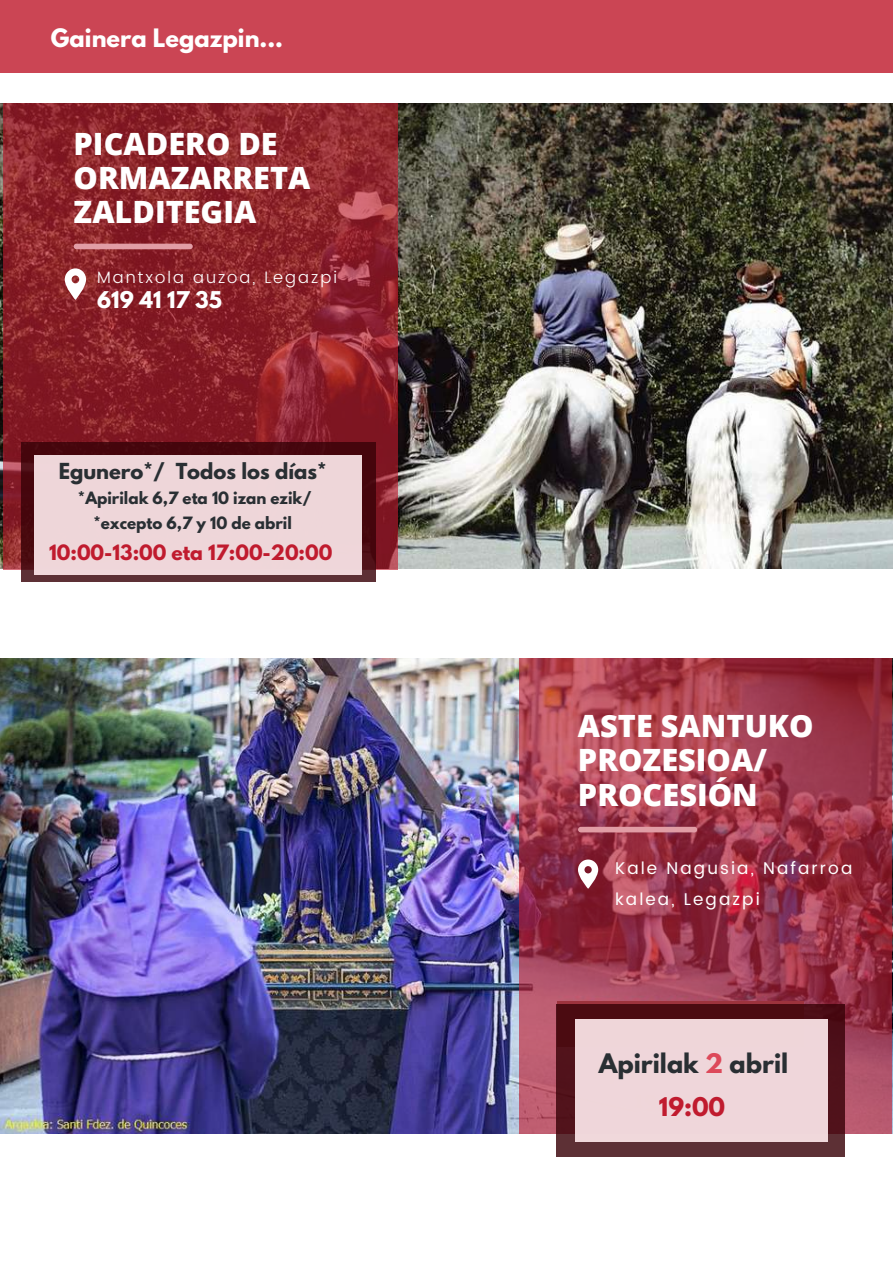
<style>
.page{position:relative;width:893px;height:1264px;background:#fff}
.page>*{position:absolute;margin:0;border:0;box-sizing:border-box;transform-origin:0 0}
.t1{font:800 30.75px/34.5px "Open Sans";color:#fff}
.t2{font:700 23.85px "League Spartan";color:#292f33}
.t3{font:700 22.8px "League Spartan";color:#c01b2e}
.t4{font:700 22.5px "League Spartan";color:#fff}
.t5{font:700 20.4px "League Spartan";color:#fff}
.t6{font:700 19.5px "League Spartan";color:#292f33}
.t7{font:700 18.75px "League Spartan";color:#c01b2e}
.t8{font:16.95px/30.3px "Poppins";letter-spacing:.125em;color:#fff}
.t9{font:300 16.5px "Poppins";letter-spacing:.125em;color:#fff}
.t10{font:700 15px/24.8px "League Spartan";color:#292f33;text-align:center}
.s1{color:#dd495a}
</style>
<div class="page">
<div style="left:0;top:0;width:892px;height:73px;background:#cb4554"></div>
<img style="left:0;top:103px;width:892px;height:466px">
<svg style="left:3px;top:103px;width:394px;height:466px;background:#8c232b"></svg>
<div style="left:76px;top:244px;width:114px;height:5px;background:#e19da5"></div>
<svg style="left:65px;top:268px;width:21px;height:32px"></svg>
<img style="left:0;top:658px;width:519px;height:475px">
<svg style="left:519px;top:658px;width:373px;height:475px;background:#9f3a4d"></svg>
<div style="left:580px;top:826px;width:114px;height:6px;background:#e19da5"></div>
<svg style="left:578px;top:859px;width:20px;height:29px"></svg>
<svg style="left:556px;top:1004px;width:288px;height:153px;background:#521920"></svg>
<div style="left:575px;top:1019px;width:253px;height:123px;background:#efd6da"></div>
<svg style="left:22px;top:442px;width:354px;height:139px;background:#53181f"></svg>
<div style="left:34px;top:455px;width:327px;height:119px;background:#eed6d9"></div>
<p class="t4" style="left:51px;top:27px;width:234px">Gainera Legazpin...</p>
<p class="t1" style="left:74px;top:126px;width:238px;line-height:33.8px">PICADERO DE<br>ORMAZARRETA<br>ZALDITEGIA</p>
<p class="t9" style="left:97px;top:267px;width:241px">Mantxola auzoa, Legazpi</p>
<p class="t5" style="left:97px;top:289px;width:126px">619 41 17 35</p>
<p class="t6" style="left:59px;top:462px;width:269px">Egunero*/ Todos los días*</p>
<p class="t10" style="left:78px;top:487px;width:235px">*Apirilak 6,7 eta 10 izan ezik/ *excepto 6,7 y 10 de abril</p>
<p class="t7" style="left:49px;top:543px;width:285px">10:00-13:00 eta 17:00-20:00</p>
<p class="t1" style="left:578px;top:707px;width:237px">ASTE SANTUKO<br>PROZESIOA/<br>PROCESIÓN</p>
<p class="t8" style="left:615px;top:853px;width:239px">Kale Nagusia, Nafarroa kalea, Legazpi</p>
<p class="t2" style="left:598px;top:1051px;width:191px">Apirilak <span class="s1">2</span> abril</p>
<p class="t3" style="left:659px;top:1095px;width:68px">19:00</p>
</div>
